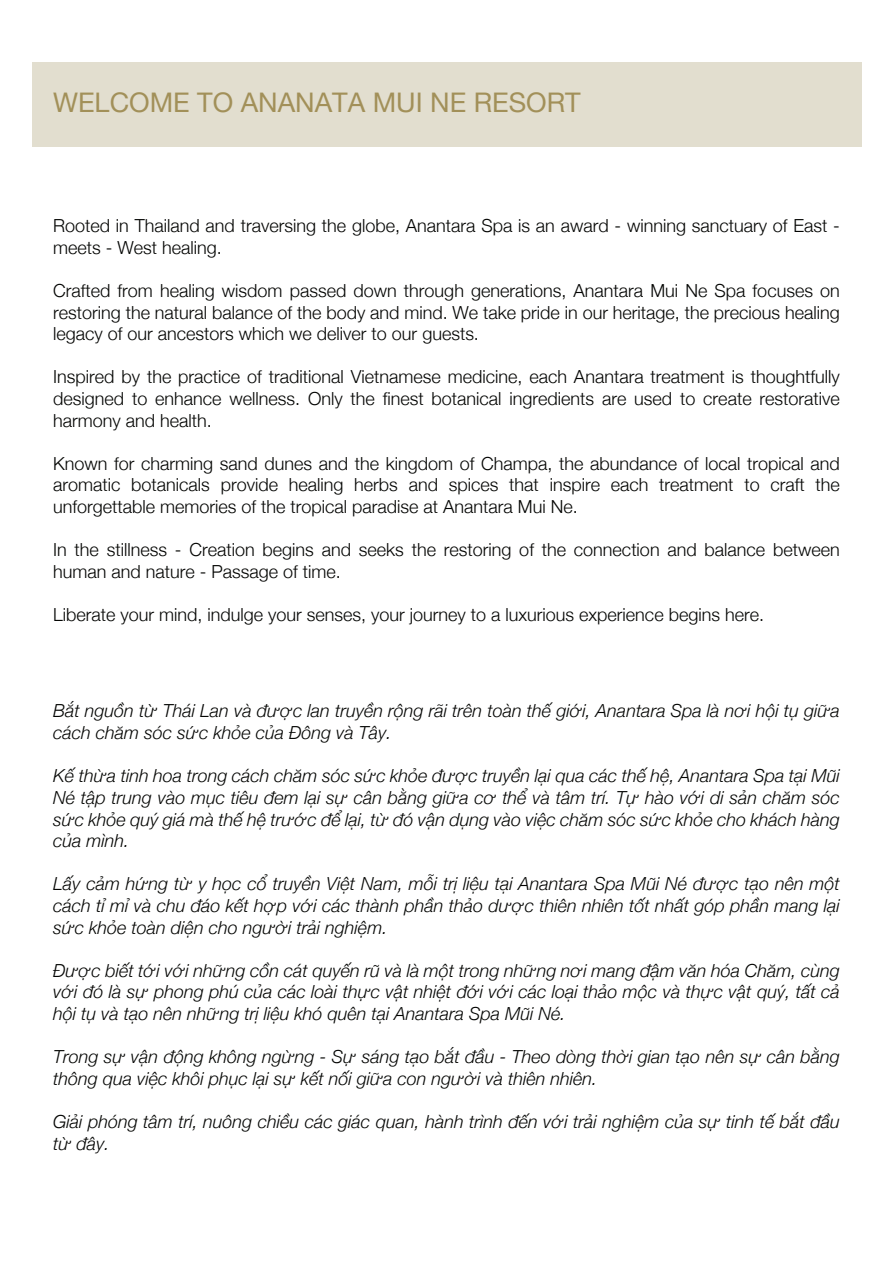
<style>
.page{position:relative;width:893px;height:1263px;background:#fff}
.page>*{position:absolute;margin:0;border:0;box-sizing:border-box;transform-origin:0 0}
.t1{font:27px "Helvetica Neue";color:#a29059}
.t2{font:italic 300 18px/21.6px "Helvetica Neue";color:#040503}
.t3{font:300 18px/21.6px "Helvetica Neue";color:#040503;text-align:justify}
</style>
<div class="page">
<div style="left:32px;top:62px;width:829px;height:84px;background:#e2decf"></div>
<h1 class="t1" style="left:53px;top:83px;width:529px">WELCOME TO ANANATA MUI NE RESORT</h1>
<p class="t3" style="left:53px;top:214px;width:788px">Rooted in Thailand and traversing the globe, Anantara Spa is an award - winning sanctuary of East - meets - West healing.</p>
<p class="t3" style="left:53px;top:278px;width:788px">Crafted from healing wisdom passed down through generations, Anantara Mui Ne Spa focuses on restoring the natural balance of the body and mind. We take pride in our heritage, the precious healing legacy of our ancestors which we deliver to our guests.</p>
<p class="t3" style="left:53px;top:365px;width:788px">Inspired by the practice of traditional Vietnamese medicine, each Anantara treatment is thoughtfully designed to enhance wellness. Only the finest botanical ingredients are used to create restorative harmony and health.</p>
<p class="t3" style="left:53px;top:451px;width:788px">Known for charming sand dunes and the kingdom of Champa, the abundance of local tropical and aromatic botanicals provide healing herbs and spices that inspire each treatment to craft the unforgettable memories of the tropical paradise at Anantara Mui Ne.</p>
<p class="t3" style="left:53px;top:538px;width:788px">In the stillness - Creation begins and seeks the restoring of the connection and balance between human and nature - Passage of time.</p>
<p class="t3" style="left:53px;top:602px;width:712px">Liberate your mind, indulge your senses, your journey to a luxurious experience begins here.</p>
<p class="t2" style="left:53px;top:699px;width:788px">Bắt nguồn từ Thái Lan và được lan truyền rộng rãi trên toàn thế giới, Anantara Spa là nơi hội tụ giữa cách chăm sóc sức khỏe của Đông và Tây.</p>
<p class="t2" style="left:53px;top:764px;width:788px;text-align:justify">Kế thừa tinh hoa trong cách chăm sóc sức khỏe được truyền lại qua các thế hệ, Anantara Spa tại Mũi Né tập trung vào mục tiêu đem lại sự cân bằng giữa cơ thể và tâm trí. Tự hào với di sản chăm sóc sức khỏe quý giá mà thế hệ trước để lại, từ đó vận dụng vào việc chăm sóc sức khỏe cho khách hàng của mình.</p>
<p class="t2" style="left:53px;top:872px;width:788px;text-align:justify">Lấy cảm hứng từ y học cổ truyền Việt Nam, mỗi trị liệu tại Anantara Spa Mũi Né được tạo nên một cách tỉ mỉ và chu đáo kết hợp với các thành phần thảo dược thiên nhiên tốt nhất góp phần mang lại sức khỏe toàn diện cho người trải nghiệm.</p>
<p class="t2" style="left:53px;top:958px;width:788px;text-align:justify">Được biết tới với những cồn cát quyến rũ và là một trong những nơi mang đậm văn hóa Chăm, cùng với đó là sự phong phú của các loài thực vật nhiệt đới với các loại thảo mộc và thực vật quý, tất cả hội tụ và tạo nên những trị liệu khó quên tại Anantara Spa Mũi Né.</p>
<p class="t2" style="left:53px;top:1045px;width:788px">Trong sự vận động không ngừng - Sự sáng tạo bắt đầu - Theo dòng thời gian tạo nên sự cân bằng thông qua việc khôi phục lại sự kết nối giữa con người và thiên nhiên.</p>
<p class="t2" style="left:53px;top:1109px;width:788px">Giải phóng tâm trí, nuông chiều các giác quan, hành trình đến với trải nghiệm của sự tinh tế bắt đầu từ đây.</p>
</div>
